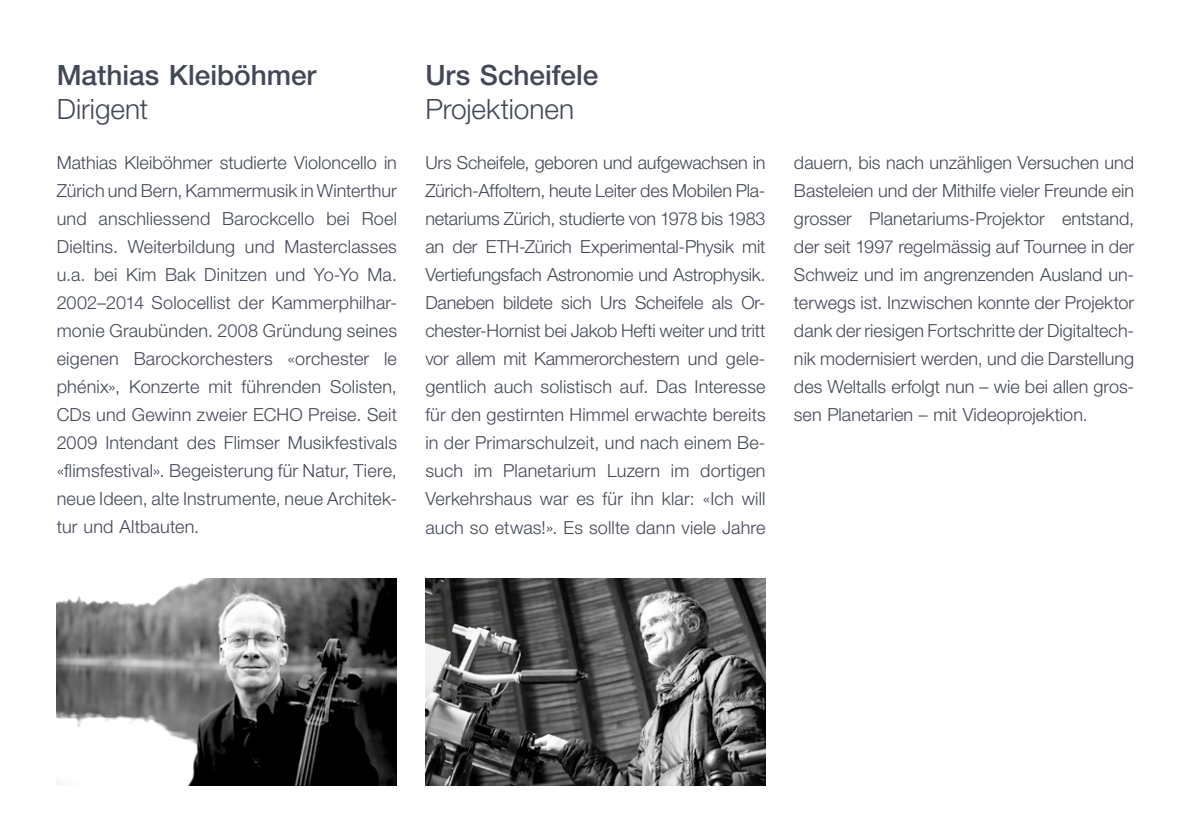
<style>
.page{position:relative;width:1191px;height:840px;background:#fff}
.page>*{position:absolute;margin:0;border:0;box-sizing:border-box;transform-origin:0 0}
.t1{font:500 28px "Helvetica Neue LT Pro";color:#434857}
.t2{font:300 28px "Helvetica Neue LT Pro";color:#434857}
.t3{font:300 18px/28px "Helvetica Neue LT Pro";letter-spacing:.005em;color:#434857;text-align:justify}
</style>
<div class="page">
<img style="left:57px;top:578px;width:340px;height:207px">
<img style="left:425px;top:578px;width:340px;height:207px">
<h1 class="t1" style="left:57px;top:58px;width:261px">Mathias Kleiböhmer</h1>
<h1 class="t2" style="left:57px;top:92px;width:93px">Dirigent</h1>
<h1 class="t1" style="left:425px;top:58px;width:174px">Urs Scheifele</h1>
<h1 class="t2" style="left:425px;top:92px;width:150px">Projektionen</h1>
<p class="t3" style="left:57px;top:148px;width:342px">Mathias Kleiböhmer studierte Violoncello in Zürich und Bern, Kammermusik in Winterthur und anschliessend Barockcello bei Roel Dieltins. Weiterbildung und Masterclasses u.a. bei Kim Bak Dinitzen und Yo-Yo Ma.<br>2002–2014 Solocellist der Kammerphilhar&shy;monie Graubünden. 2008 Gründung seines eigenen Barockorchesters «orchester le phénix», Konzerte mit führenden Solisten, CDs und Gewinn zweier ECHO Preise. Seit 2009 Intendant des Flimser Musikfestivals «flimsfestival». Begeisterung für Natur, Tiere, neue Ideen, alte Instrumente, neue Architek&shy;tur und Altbauten.</p>
<p class="t3" style="left:425px;top:148px;width:342px">Urs Scheifele, geboren und aufgewachsen in Zürich-Affoltern, heute Leiter des Mobilen Pla&shy;netariums Zürich, studierte von 1978 bis 1983 an der ETH-Zürich Experimental-Physik mit Vertiefungsfach Astronomie und Astrophysik.<br>Daneben bildete sich Urs Scheifele als Or&shy;chester-Hornist bei Jakob Hefti weiter und tritt vor allem mit Kammerorchestern und gele&shy;gentlich auch solistisch auf. Das Interesse für den gestirnten Himmel erwachte bereits in der Primarschulzeit, und nach einem Be&shy;such im Planetarium Luzern im dortigen Verkehrshaus war es für ihn klar: «Ich will auch so etwas!». Es sollte dann viele Jahre</p>
<p class="t3" style="left:794px;top:148px;width:342px">dauern, bis nach unzähligen Versuchen und Basteleien und der Mithilfe vieler Freunde ein grosser Planetariums-Projektor entstand, der seit 1997 regelmässig auf Tournee in der Schweiz und im angrenzenden Ausland un&shy;terwegs ist. Inzwischen konnte der Projektor dank der riesigen Fortschritte der Digitaltech&shy;nik modernisiert werden, und die Darstellung des Weltalls erfolgt nun – wie bei allen gros&shy;sen Planetarien – mit Videoprojektion.</p>
</div>
